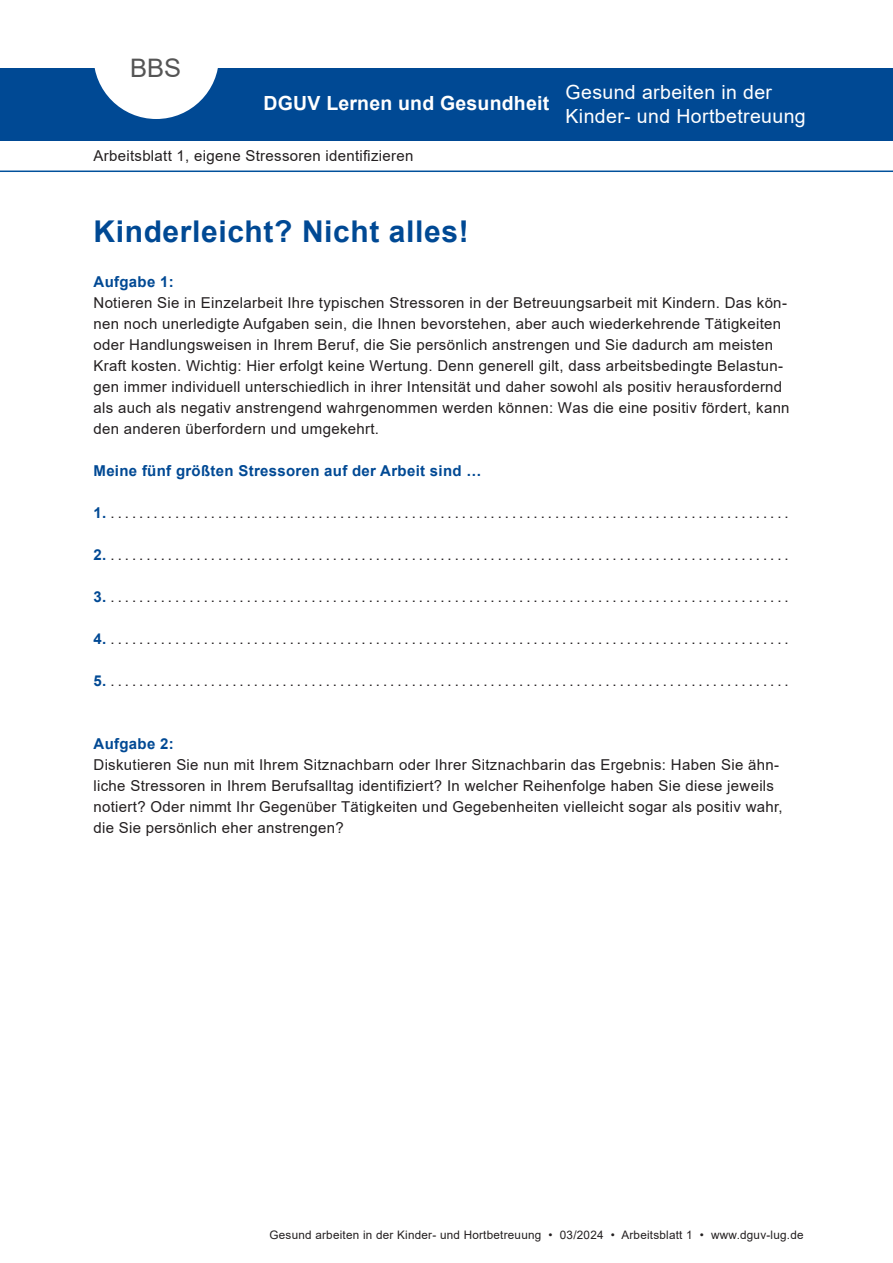
<style>
.page{position:relative;width:893px;height:1263px;background:#fff}
.page>*{position:absolute;margin:0;border:0;box-sizing:border-box;transform-origin:0 0}
.Ueberschrift{font:700 30px "Arial";letter-spacing:.02em;color:#004994}
.head{font:25.5px "Arial";color:#555}
.t1{font:19.5px "Arial";letter-spacing:.02em;color:#fff}
.t2{font:700 19.5px "Arial";letter-spacing:.01em;color:#fff}
.Fliesstext{font:15px/21px "Arial";letter-spacing:.02em;color:#231f20}
.Fliesstext_Aufzaehlung{font:15px "Arial";color:#231f20}
.Aufgabe{font:700 15px "Arial";letter-spacing:.02em;color:#004994}
.fusszeile{font:11.7px "Arial";letter-spacing:.02em;color:#231f20}
.s1{font-weight:700;color:#004994}
</style>
<div class="page">
<div style="left:0;top:68px;width:893px;height:72px;background:#004994"></div>
<svg style="left:94px;top:68px;width:124px;height:51px"></svg>
<hr style="left:0;top:171px;width:893px;height:1px;background:#01519b">
<p class="head" style="left:130px;top:50px;width:53px">BBS</p>
<p class="t2" style="left:264px;top:89px;width:287px">DGUV Lernen und Gesundheit</p>
<p class="Fliesstext" style="left:94px;top:145px;width:321px">Arbeitsblatt 1, eigene Stressoren identifizieren</p>
<p class="t1" style="left:566px;top:79px;width:208px">Gesund arbeiten in der</p>
<p class="t1" style="left:566px;top:102px;width:242px">Kinder- und Hortbetreuung</p>
<p class="Ueberschrift" style="left:94px;top:210px;width:377px">Kinderleicht? Nicht alles!</p>
<p class="Fliesstext" style="left:94px;top:271px;width:698px"><span class="s1">Aufgabe 1:<br></span>Notieren Sie in Einzelarbeit Ihre typischen Stressoren in der Betreuungsarbeit mit Kindern. Das kön&shy;nen noch unerledigte Aufgaben sein, die Ihnen bevorstehen, aber auch wiederkehrende Tätigkeiten oder Handlungsweisen in Ihrem Beruf, die Sie persönlich anstrengen und Sie dadurch am meisten Kraft kosten. Wichtig: Hier erfolgt keine Wertung. Denn generell gilt, dass arbeitsbedingte Belastun&shy;gen immer individuell unterschiedlich in ihrer Intensität und daher sowohl als positiv herausfordernd als auch als negativ anstrengend wahrgenommen werden können: Was die eine positiv fördert, kann den anderen überfordern und umgekehrt.</p>
<p class="Aufgabe" style="left:94px;top:460px;width:389px">Meine fünf größten Stressoren auf der Arbeit sind …</p>
<p class="Fliesstext_Aufzaehlung" style="left:94px;top:502px;width:697px"><span class="s1">1.</span>...............................................................................................</p>
<p class="Fliesstext_Aufzaehlung" style="left:94px;top:544px;width:697px"><span class="s1">2.</span>...............................................................................................</p>
<p class="Fliesstext_Aufzaehlung" style="left:94px;top:586px;width:697px"><span class="s1">3.</span>...............................................................................................</p>
<p class="Fliesstext_Aufzaehlung" style="left:94px;top:628px;width:697px"><span class="s1">4.</span>...............................................................................................</p>
<p class="Fliesstext_Aufzaehlung" style="left:94px;top:670px;width:697px"><span class="s1">5.</span>...............................................................................................</p>
<p class="Aufgabe" style="left:94px;top:733px;width:82px">Aufgabe 2:</p>
<p class="Fliesstext" style="left:94px;top:754px;width:691px">Diskutieren Sie nun mit Ihrem Sitznachbarn oder Ihrer Sitznachbarin das Ergebnis: Haben Sie ähn&shy;liche Stressoren in Ihrem Berufsalltag identifiziert? In welcher Reihenfolge haben Sie diese jeweils notiert? Oder nimmt Ihr Gegenüber Tätigkeiten und Gegebenheiten vielleicht sogar als positiv wahr, die Sie persönlich eher anstrengen?</p>
<p class="fusszeile" style="left:270px;top:1227px;width:536px">Gesund arbeiten in der Kinder- und Hortbetreuung • 03/2024 • Arbeitsblatt 1 • www.dguv-lug.de</p>
</div>
